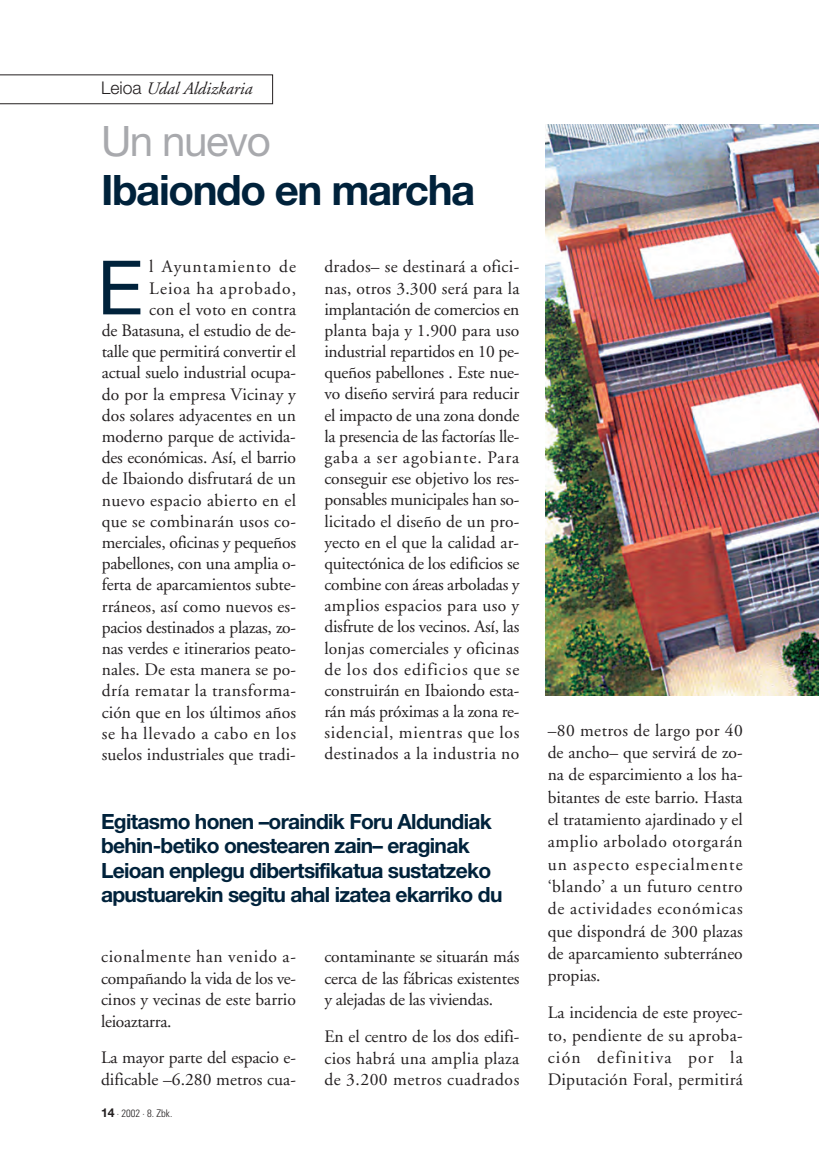
<style>
.page{position:relative;width:819px;height:1166px;background:#fff}
.page>*{position:absolute;margin:0;border:0;box-sizing:border-box;transform-origin:0 0}
.t1{font:75.08px "Helvetica Neue";color:#00223b}
.t2{font:700 42px "Helvetica Neue";letter-spacing:-.035em;color:#00223b}
.t3{font:42px "Helvetica Neue";letter-spacing:-.035em;color:#a8a9ad}
.t4{font:700 21px/24.5px "Helvetica Neue";letter-spacing:-.035em;color:#00223b}
.t5{font:17.5px/21.2px "Adobe Garamond";color:#231f20;text-align:justify}
.t6{font:italic 17.5px "Adobe Garamond";color:#231f20}
.t7{font:300 condensed 10.5px "Univers";color:#231f20}
.s1{font-family:"Helvetica Neue";font-weight:300;font-style:normal}
.s2{font-family:"Helvetica Neue";font-weight:700;font-stretch:normal;font-size:12.25px}
</style>
<div class="page">
<svg style="left:0;top:74px;width:273px;height:30px"></svg>
<img style="left:546px;top:124px;width:273px;height:571px">
<p class="t6" style="left:101px;top:81px;width:153px"><span class="s1">Leioa</span> Udal Aldizkaria</p>
<h2 class="t3" style="left:101px;top:126px;width:171px">Un nuevo</h2>
<h2 class="t2" style="left:101px;top:175px;width:376px">Ibaiondo en marcha</h2>
<p class="t5" style="left:102px;top:258px;width:196px;text-align:right">l Ayuntamiento de<br>Leioa ha aprobado,<br>con el voto en contra<br>de Batasuna, el estudio de de&shy;talle que permitirá convertir el actual suelo industrial ocupa&shy;do por la empresa Vicinay y dos solares adyacentes en un moderno parque de activida&shy;des económicas. Así, el barrio de Ibaiondo disfrutará de un nuevo espacio abierto en el que se combinarán usos co&shy;merciales, oficinas y pequeños pabellones, con una amplia o&shy;ferta de aparcamientos subte&shy;rráneos, así como nuevos es&shy;pacios destinados a plazas, zo&shy;nas verdes e itinerarios peato&shy;nales. De esta manera se po&shy;dría rematar la transforma&shy;ción que en los últimos años se ha llevado a cabo en los suelos industriales que tradi-</p>
<h1 class="t1" style="left:97px;top:261px;width:47px">E</h1>
<p class="t5" style="left:324px;top:258px;width:197px">drados– se destinará a ofici&shy;nas, otros 3.300 será para la implantación de comercios en planta baja y 1.900 para uso industrial repartidos en 10 pe&shy;queños pabellones . Este nue&shy;vo diseño servirá para reducir el impacto de una zona donde la presencia de las factorías lle&shy;gaba a ser agobiante. Para conseguir ese objetivo los res&shy;ponsables municipales han so&shy;licitado el diseño de un pro&shy;yecto en el que la calidad ar&shy;quitectónica de los edificios se combine con áreas arboladas y amplios espacios para uso y disfrute de los vecinos. Así, las lonjas comerciales y oficinas de los dos edificios que se construirán en Ibaiondo esta&shy;rán más próximas a la zona re&shy;sidencial, mientras que los destinados a la industria no</p>
<p class="t4" style="left:101px;top:811px;width:403px">Egitasmo honen –oraindik Foru Aldundiak behin-betiko onestearen zain– eraginak Leioan enplegu dibertsifikatua sustatzeko apustuarekin segitu ahal izatea ekarriko du</p>
<p class="t5" style="left:101px;top:947px;width:197px;line-height:21.7px">cionalmente han venido a&shy;compañando la vida de los ve&shy;cinos y vecinas de este barrio leioaztarra.</p>
<p class="t5" style="left:101px;top:1048px;width:196px;line-height:21.7px">La mayor parte del espacio e&shy;dificable –6.280 metros cua-</p>
<p class="t7" style="left:101px;top:1109px;width:73px"><span class="s2">14</span> · 2002 · 8. Zbk.</p>
<p class="t5" style="left:324px;top:947px;width:196px;line-height:21.7px">contaminante se situarán más cerca de las fábricas existentes y alejadas de las viviendas.</p>
<p class="t5" style="left:324px;top:1027px;width:196px;line-height:21.7px">En el centro de los dos edifi&shy;cios habrá una amplia plaza de 3.200 metros cuadrados</p>
<p class="t5" style="left:547px;top:721px;width:197px;line-height:22.2px">–80 metros de largo por 40 de ancho– que servirá de zo&shy;na de esparcimiento a los ha&shy;bitantes de este barrio. Hasta el tratamiento ajardinado y el amplio arbolado otorgarán un aspecto especialmente ‘blando’ a un futuro centro de actividades económicas que dispondrá de 300 plazas de aparcamiento subterráneo propias.</p>
<p class="t5" style="left:547px;top:1003px;width:197px;line-height:22.2px">La incidencia de este proyec&shy;to, pendiente de su aproba&shy;ción definitiva por la Diputación Foral, permitirá</p>
</div>
